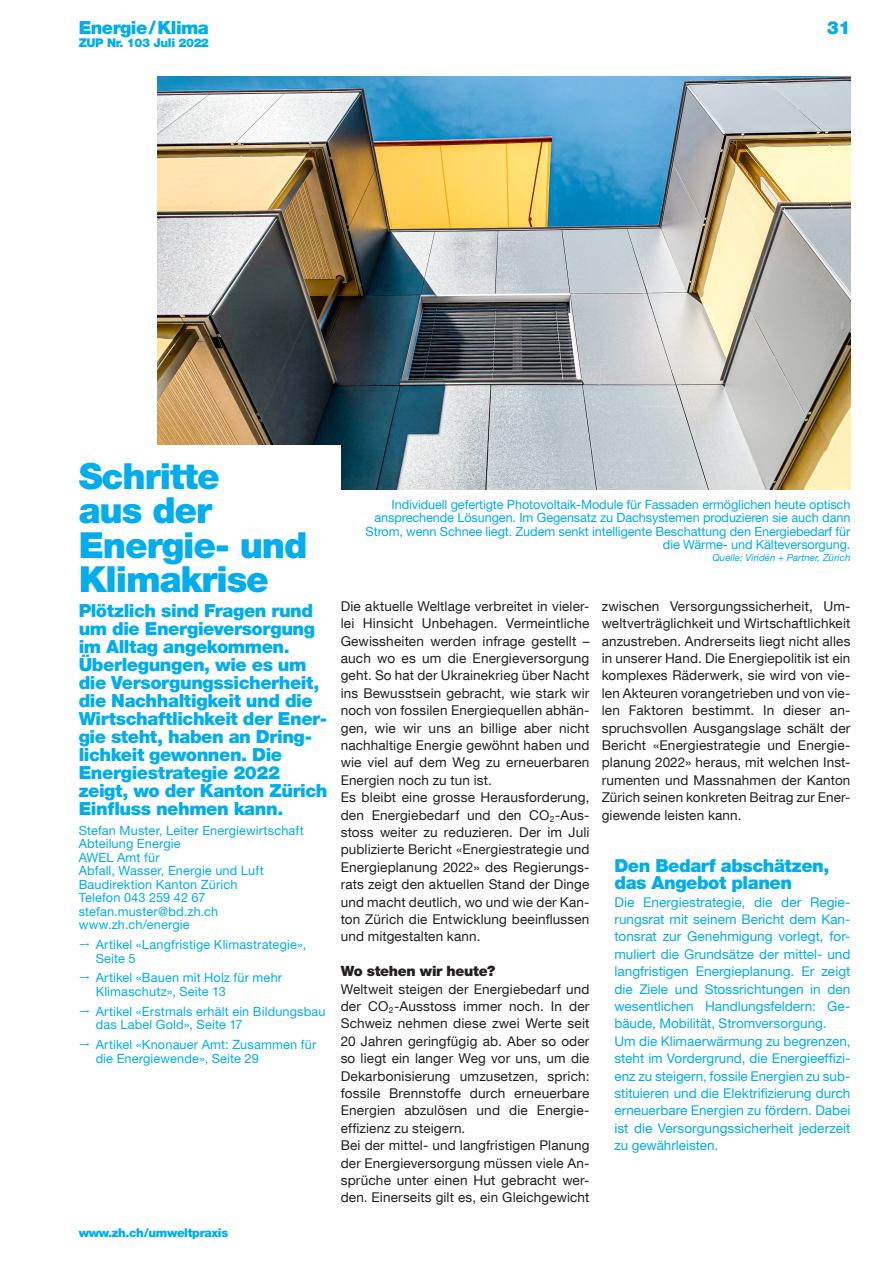
<style>
.page{position:relative;width:893px;height:1263px;background:#fff}
.page>*{position:absolute;margin:0;border:0;box-sizing:border-box;transform-origin:0 0}
._24_23_Haupt-Titel{font:900 36px/34.5px "Helvetica Neue LT Std";letter-spacing:-.03em;color:#00aeef}
._12_12_Lead{font:900 18px/18px "Helvetica Neue LT Com";letter-spacing:-.025em;color:#00aeef}
._12_11_6pt_Boxen-Tit{font:900 18px/17.4px "Helvetica Neue LT Std";letter-spacing:-.025em;color:#00aeef}
._9_5_10_9_Zwi-Titel{font:900 14.25px "Helvetica Neue LT Std";letter-spacing:-.02em;color:#231f20}
._9_11_6_Grundtext{font:13.5px/17.4px "Helvetica Neue LT Com";letter-spacing:.01em;color:#231f20;text-align:justify}
._9_11_6_BoxenTEXT{font:13.5px/17.4px "Helvetica Neue LT Std";color:#00aeef;text-align:justify}
._8_5_9_Autor__VOR__1{font:12.75px/13.5px "Helvetica Neue LT Std";letter-spacing:.01em;color:#00aeef}
._8_5_9_Legende_CYAN{font:12.75px/13.5px "Helvetica Neue LT Std";letter-spacing:-.01em;color:#00aeef;text-align:right}
.t1{font:900 12px "Helvetica Neue LT Com";letter-spacing:-.03em;color:#00aeef}
._6_5_7_5_Quelle_CYAN{font:italic 9.75px "Helvetica Neue LT Std";color:#00aeef}
</style>
<div class="page">
<img style="left:157px;top:77px;width:693px;height:413px">
<div style="left:79px;top:446px;width:262px;height:342px;background:#fff"></div>
<h2 class="_12_12_Lead" style="left:79px;top:19px;width:132px">Energie/Klima</h2>
<p class="t1" style="left:79px;top:35px;width:132px">ZUP Nr. 103 Juli 2022</p>
<h2 class="_12_12_Lead" style="left:827px;top:19px;width:25px">31</h2>
<h1 class="_24_23_Haupt-Titel" style="left:79px;top:459px;width:230px">Schritte<br>aus der<br>Energie- und<br>Klimakrise</h1>
<h2 class="_12_12_Lead" style="left:79px;top:601px;width:250px">Plötzlich sind Fragen rund um die Energieversorgung im Alltag angekommen.<br>Überlegungen, wie es um die Versorgungssicherheit, die Nachhaltigkeit und die<br>Wirtschaftlichkeit der Ener&shy;gie steht, haben an Dring&shy;lichkeit gewonnen. Die<br>Energiestrategie 2022 zeigt, wo der Kanton Zürich<br>Einfluss nehmen kann.</h2>
<p class="_8_5_9_Autor__VOR__1" style="left:79px;top:823px;width:227px">Stefan Muster, Leiter Energiewirtschaft<br>Abteilung Energie<br>AWEL Amt für<br>Abfall, Wasser, Energie und Luft<br>Baudirektion Kanton Zürich<br>Telefon 043 259 42 67 stefan.muster@bd.zh.ch www.zh.ch/energie</p>
<p class="_8_5_9_Autor__VOR__1" style="left:96px;top:938px;width:212px">Artikel «Langfristige Klimastrategie»,<br>Seite 5</p>
<p class="_8_5_9_Autor__VOR__1" style="left:96px;top:971px;width:188px">Artikel «Bauen mit Holz für mehr<br>Klimaschutz», Seite 13</p>
<p class="_8_5_9_Autor__VOR__1" style="left:96px;top:1004px;width:231px">Artikel «Erstmals erhält ein Bildungsbau das Label Gold», Seite 17</p>
<p class="_8_5_9_Autor__VOR__1" style="left:96px;top:1038px;width:222px">Artikel «Knonauer Amt: Zusammen für die Energiewende», Seite 29</p>
<p class="t1" style="left:79px;top:1226px;width:151px">www.zh.ch/umweltpraxis</p>
<p class="_8_5_9_Legende_CYAN" style="left:366px;top:497px;width:486px">Individuell gefertigte Photovoltaik-Module für Fassaden ermöglichen heute optisch ansprechende Lösungen. Im Gegensatz zu Dachsystemen produzieren sie auch dann Strom, wenn Schnee liegt. Zudem senkt intelligente Beschattung den Energiebedarf für die Wärme- und Kälteversorgung.</p>
<p class="_6_5_7_5_Quelle_CYAN" style="left:713px;top:551px;width:139px">Quelle: Viridén + Partner, Zürich</p>
<p class="_9_11_6_Grundtext" style="left:341px;top:597px;width:250px">Die aktuelle Weltlage verbreitet in vieler&shy;lei Hinsicht Unbehagen. Vermeintliche Gewissheiten werden infrage gestellt – auch wo es um die Energieversorgung geht. So hat der Ukrainekrieg über Nacht ins Bewusstsein gebracht, wie stark wir noch von fossilen Energiequellen abhän&shy;gen, wie wir uns an billige aber nicht nachhaltige Energie gewöhnt haben und wie viel auf dem Weg zu erneuerbaren Energien noch zu tun ist.</p>
<p class="_9_11_6_Grundtext" style="left:341px;top:788px;width:250px">Es bleibt eine grosse Herausforderung, den Energiebedarf und den CO<sub>2</sub>-Aus&shy;stoss weiter zu reduzieren. Der im Juli publizierte Bericht «Energiestrategie und Energieplanung 2022» des Regierungs&shy;rats zeigt den aktuellen Stand der Dinge und macht deutlich, wo und wie der Kan&shy;ton Zürich die Entwicklung beeinflussen und mitgestalten kann.</p>
<p class="_9_5_10_9_Zwi-Titel" style="left:341px;top:962px;width:156px">Wo stehen wir heute?</p>
<p class="_9_11_6_Grundtext" style="left:341px;top:980px;width:250px">Weltweit steigen der Energiebedarf und der CO<sub>2</sub>-Ausstoss immer noch. In der Schweiz nehmen diese zwei Werte seit 20 Jahren geringfügig ab. Aber so oder so liegt ein langer Weg vor uns, um die Dekarbonisierung umzusetzen, sprich: fossile Brennstoffe durch erneuerbare Energien abzulösen und die Energie&shy;effizienz zu steigern.</p>
<p class="_9_11_6_Grundtext" style="left:341px;top:1136px;width:250px">Bei der mittel- und langfristigen Planung der Energieversorgung müssen viele An&shy;sprüche unter einen Hut gebracht wer&shy;den. Einerseits gilt es, ein Gleichgewicht</p>
<p class="_9_11_6_Grundtext" style="left:602px;top:597px;width:250px">zwischen Versorgungssicherheit, Um&shy;weltverträglichkeit und Wirtschaftlichkeit anzustreben. Andrerseits liegt nicht alles in unserer Hand. Die Energiepolitik ist ein komplexes Räderwerk, sie wird von vie&shy;len Akteuren vorangetrieben und von vie&shy;len Faktoren bestimmt. In dieser an&shy;spruchsvollen Ausgangslage schält der Bericht «Energiestrategie und Energie&shy;planung 2022» heraus, mit welchen Inst&shy;rumenten und Massnahmen der Kanton Zürich seinen konkreten Beitrag zur Ener&shy;giewende leisten kann.</p>
<p class="_12_11_6pt_Boxen-Tit" style="left:614px;top:856px;width:216px">Den Bedarf abschätzen, das Angebot planen</p>
<p class="_9_11_6_BoxenTEXT" style="left:614px;top:893px;width:237px">Die Energiestrategie, die der Regie&shy;rungsrat mit seinem Bericht dem Kan&shy;tonsrat zur Genehmigung vorlegt, for&shy;muliert die Grundsätze der mittel- und langfristigen Energieplanung. Er zeigt die Ziele und Stossrichtungen in den wesentlichen Handlungsfeldern: Ge&shy;bäude, Mobilität, Stromversorgung.</p>
<p class="_9_11_6_BoxenTEXT" style="left:614px;top:1032px;width:238px">Um die Klimaerwärmung zu begrenzen, steht im Vordergrund, die Energieeffizi&shy;enz zu steigern, fossile Energien zu sub&shy;stituieren und die Elektrifizierung durch erneuerbare Energien zu fördern. Dabei ist die Versorgungssicherheit jederzeit zu gewährleisten.</p>
</div>
